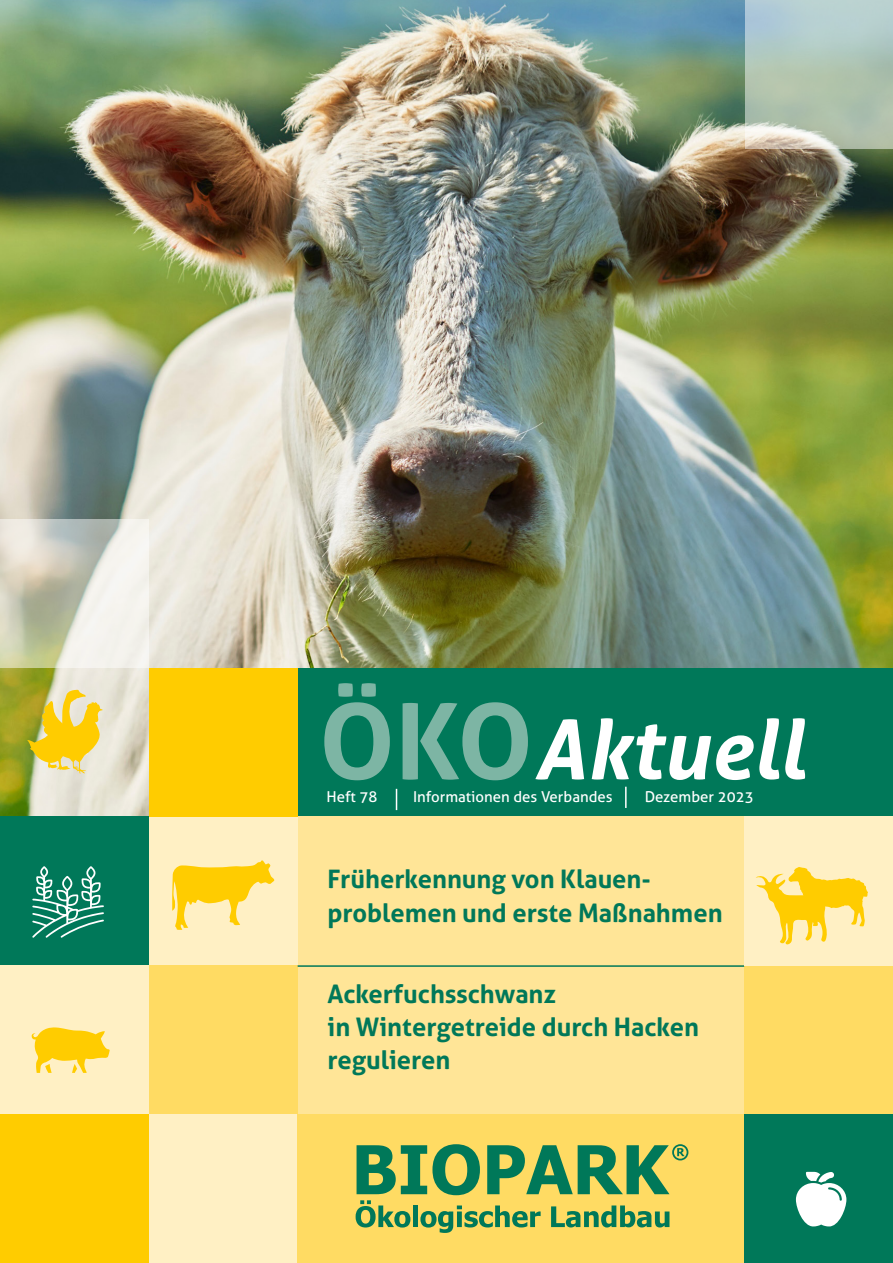
<style>
.page{position:relative;width:893px;height:1263px;background:#fff}
.page>*{position:absolute;margin:0;border:0;box-sizing:border-box;transform-origin:0 0}
.t1{font:italic 700 82.5px "Aller";color:#fff}
.t2{font:700 25.5px/33px "Aller";color:#007859}
.t3{font:15px "Aller";color:#fff}
.s1{font-style:normal;font-size:105px;color:#7db5a4}
</style>
<div class="page">
<img style="left:0;top:0;width:893px;height:816px">
<div style="left:298px;top:668px;width:595px;height:148px;background:#007859"></div>
<div style="left:0;top:1114px;width:149px;height:149px;background:#fc0"></div>
<div style="left:0;top:965px;width:150px;height:149px;background:#fff0c4"></div>
<svg style="left:32px;top:1027px;width:78px;height:46px"></svg>
<div style="left:149px;top:1114px;width:149px;height:149px;background:#fff0c4"></div>
<div style="left:149px;top:965px;width:149px;height:149px;background:#ffdb63"></div>
<div style="left:149px;top:816px;width:149px;height:149px;background:#fff0c4"></div>
<svg style="left:172px;top:860px;width:102px;height:70px"></svg>
<div style="left:0;top:816px;width:149px;height:149px;background:#007859"></div>
<svg style="left:32px;top:866px;width:72px;height:72px"></svg>
<div style="left:149px;top:668px;width:149px;height:148px;background:#fc0"></div>
<div style="left:298px;top:816px;width:447px;height:298px;background:#ffe597"></div>
<svg style="left:0;top:519px;width:149px;height:149px"></svg>
<svg style="left:745px;top:0;width:148px;height:149px;background:#b5c7bc"></svg>
<svg style="left:27px;top:690px;width:76px;height:84px;background:#e5cd57"></svg>
<div style="left:744px;top:1114px;width:149px;height:149px;background:#007859"></div>
<svg style="left:796px;top:1172px;width:50px;height:54px"></svg>
<div style="left:744px;top:965px;width:149px;height:149px;background:#ffdb63"></div>
<svg style="left:396px;top:789px;width:1px;height:21px"></svg>
<hr style="left:625px;top:787px;width:2px;height:21px;background:#fff">
<hr style="left:298px;top:965px;width:446px;height:2px;background:#007859">
<div style="left:298px;top:1114px;width:446px;height:149px;background:#ffdb63"></div>
<svg style="left:356px;top:1144px;width:332px;height:89px"></svg>
<div style="left:744px;top:816px;width:149px;height:150px;background:#fff0c4"></div>
<svg style="left:756px;top:867px;width:112px;height:77px"></svg>
<h1 class="t1" style="left:319px;top:698px;width:487px"><span class="s1">ÖKO</span>Aktuell</h1>
<p class="t3" style="left:326px;top:787px;width:53px">Heft 78</p>
<p class="t3" style="left:413px;top:787px;width:201px">Informationen des Verbandes</p>
<p class="t3" style="left:645px;top:787px;width:110px">Dezember 2023</p>
<p class="t2" style="left:328px;top:861px;width:397px;line-height:34.5px">Früherkennung von Klauen&shy;problemen und erste Maßnahmen</p>
<p class="t2" style="left:328px;top:977px;width:373px">Ackerfuchsschwanz<br>in Wintergetreide durch Hacken regulieren</p>
</div>
